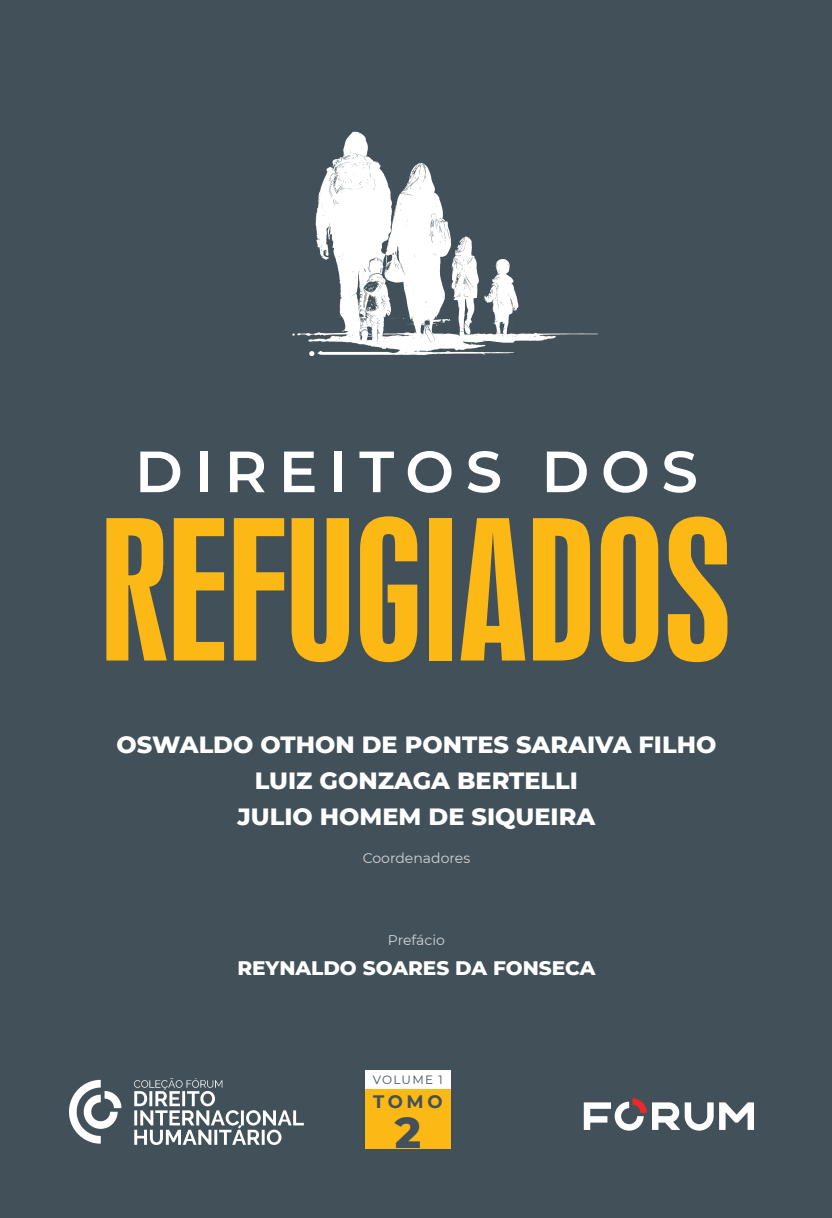
<style>
.page{position:relative;width:832px;height:1218px;background:#fff}
.page>*{position:absolute;margin:0;border:0;box-sizing:border-box;transform-origin:0 0}
.t1{font:182px "Swiss 924 BT Regular B";color:#fcb814}
.t2{font:600 58px "Montserrat";letter-spacing:.2em;color:#fff}
.t3{font:800 44px "Montserrat";color:#425159}
.t4{font:800 24px "Montserrat";color:#fff}
.t5{font:800 20px "Montserrat";color:#fff}
.t6{font:700 18px "Montserrat";color:#425159}
.t7{font:14px "Montserrat";color:#d1d2d4}
.t8{font:12px "Montserrat";letter-spacing:.1em;color:#425159}
</style>
<div class="page">
<div style="left:0;top:0;width:831px;height:1218px;background:#425159"></div>
<svg style="left:583px;top:1098px;width:63px;height:32px"></svg>
<svg style="left:719px;top:1102px;width:34px;height:28px"></svg>
<svg style="left:652px;top:1102px;width:61px;height:28px"></svg>
<img style="left:292px;top:131px;width:306px;height:225px">
<img style="left:69px;top:1078px;width:235px;height:66px">
<div style="left:365px;top:1070px;width:85px;height:78px;background:#fcb814"></div>
<div style="left:365px;top:1070px;width:85px;height:18px;background:#fff"></div>
<p class="t2" style="left:135px;top:430px;width:564px">DIREITOS DOS</p>
<p class="t1" style="left:100px;top:481px;width:633px">REFUGIADOS</p>
<p class="t4" style="left:116px;top:726px;width:601px">OSWALDO OTHON DE PONTES SARAIVA FILHO</p>
<p class="t4" style="left:255px;top:762px;width:325px">LUIZ GONZAGA BERTELLI</p>
<p class="t4" style="left:237px;top:798px;width:359px">JULIO HOMEM DE SIQUEIRA</p>
<p class="t7" style="left:362px;top:848px;width:109px">Coordenadores</p>
<p class="t7" style="left:388px;top:930px;width:58px">Prefácio</p>
<p class="t5" style="left:237px;top:953px;width:359px">REYNALDO SOARES DA FONSECA</p>
<p class="t8" style="left:373px;top:1071px;width:71px">VOLUME 1</p>
<p class="t3" style="left:394px;top:1100px;width:28px">2</p>
<p class="t6" style="left:373px;top:1089px;width:71px">TOMO</p>
</div>
